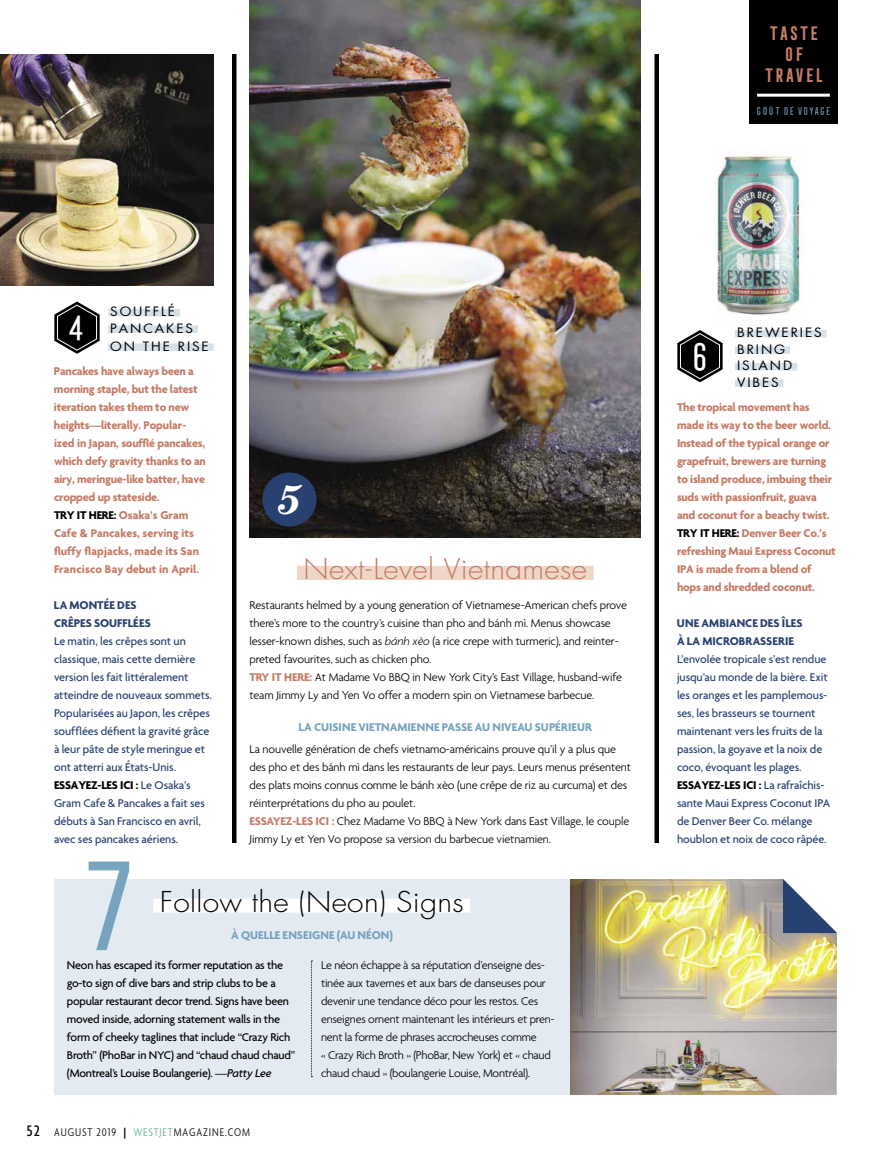
<style>
.page{position:relative;width:891px;height:1161px;background:#fff}
.page>*{position:absolute;margin:0;border:0;box-sizing:border-box;transform-origin:0 0}
.t1{font:123px "Frontage Condensed";color:#76a3c0}
.t2{font:italic 700 42px "Century";color:#fff}
.t3{font:37.5px "Frontage Condensed";color:#fff}
.t4{font:34.5px "Frontage Condensed";color:#fff}
.t5{font:300 27.9px "Futura";letter-spacing:.01em;color:#000;scale:1.08 1}
.t6{font:300 27.9px "Futura";letter-spacing:.01em;color:#c67c67;scale:1.08 1}
.t7{font:700 18px/21px "Frontage Condensed";letter-spacing:.02em;color:#c67c67;text-align:center}
.t8{font:12.6px/16.5px "Futura";letter-spacing:.14em;color:#000;scale:1.08 1}
.t9{font:300 12.15px/18px "Agenda";letter-spacing:-.01em;color:#000}
.t10{font:500 12.15px/18px "Agenda";letter-spacing:-.005em;color:#294171}
.t11{font:700 12.15px/18px "Agenda";letter-spacing:-.02em;color:#c67c67}
.t12{font:500 12.15px/18px "Agenda";letter-spacing:-.02em;color:#000}
.t13{font:700 12.15px "Agenda";letter-spacing:.005em;color:#76a3c0}
.t14{font:700 12.15px/18.1px "Agenda";letter-spacing:.005em;color:#294171}
.t15{font:300 condensed 12px "Agenda";letter-spacing:.08em;color:#000}
.t16{font:10.5px "Frontage Condensed";letter-spacing:-.015em;color:#76a3c0}
.s1{color:#000}
.s2{font-weight:700;color:#000}
.s3{font-style:italic}
.s4{font-weight:700;color:#c67c67}
.s5{font-weight:500;font-size:16.5px}
.s6{font-weight:700}
.s7{color:#5fae93}
</style>
<div class="page">
<img style="left:717px;top:156px;width:90px;height:159px">
<div style="left:54px;top:879px;width:516px;height:216px;background:#e4eaf1"></div>
<img style="left:570px;top:879px;width:267px;height:216px">
<img style="left:0;top:54px;width:214px;height:231px">
<img style="left:249px;top:0;width:392px;height:537px">
<div style="left:108px;top:309px;width:72px;height:7px;background:#d6e1ea"></div>
<div style="left:108px;top:325px;width:90px;height:8px;background:#d6e1ea"></div>
<div style="left:108px;top:343px;width:106px;height:8px;background:#d6e1ea"></div>
<div style="left:153px;top:899px;width:317px;height:14px;background:#fff"></div>
<div style="left:654px;top:54px;width:5px;height:789px;background:#000"></div>
<div style="left:232px;top:54px;width:5px;height:789px;background:#000"></div>
<svg style="left:783px;top:879px;width:54px;height:54px"></svg>
<svg style="left:311px;top:961px;width:1px;height:116px"></svg>
<svg style="left:54px;top:302px;width:46px;height:52px"></svg>
<div style="left:262px;top:473px;width:54px;height:54px;background:#294171;border-radius:50%"></div>
<svg style="left:677px;top:330px;width:46px;height:52px"></svg>
<div style="left:297px;top:566px;width:297px;height:14px;background:#eed7c9"></div>
<div style="left:749px;top:0;width:89px;height:123px;background:#000"></div>
<hr style="left:757px;top:94px;width:73px;height:3px;background:#fff">
<div style="left:735px;top:330px;width:92px;height:7px;background:#d6e1ea"></div>
<div style="left:735px;top:346px;width:55px;height:8px;background:#d6e1ea"></div>
<div style="left:735px;top:363px;width:62px;height:7px;background:#d6e1ea"></div>
<div style="left:735px;top:379px;width:49px;height:8px;background:#d6e1ea"></div>
<h3 class="t7" style="left:764px;top:23px;width:61px">TASTE<br>OF<br>TRAVEL</h3>
<p class="t16" style="left:755px;top:105px;width:77px">GOût DE VOYAGE</p>
<h3 class="t4" style="left:66px;top:309px;width:21px">4</h3>
<p class="t8" style="left:110px;top:304px;width:78px">SOUFFLÉ<br>PANCAKES</p>
<p class="t8" style="left:110px;top:338px;width:93px">ON THE RISE</p>
<p class="t11" style="left:54px;top:362px;width:153px">Pancakes have always been a morning staple, but the latest iteration takes them to new heights—literally. Popular&shy;ized in Japan, soufflé pancakes, which defy gravity thanks to an airy, meringue-like batter, have cropped up stateside.<br><span class="s1">TRY IT HERE:</span> Osaka’s Gram<br>Cafe &amp; Pancakes, serving its fluffy flapjacks, made its San<br>Francisco Bay debut in April.</p>
<p class="t14" style="left:54px;top:596px;width:98px">LA MONTÉE DES<br>CRÊPES SOUFFLÉES</p>
<p class="t10" style="left:54px;top:632px;width:160px">Le matin, les crêpes sont un classique, mais cette dernière version les fait littéralement atteindre de nouveaux sommets.<br>Popularisées au Japon, les crêpes soufflées défient la gravité grâce à leur pâte de style meringue et ont atterri aux États-Unis.<br><span class="s2">ESSAYEZ-LES ICI :</span> Le Osaka’s<br>Gram Cafe &amp; Pancakes a fait ses débuts à San Francisco en avril, avec ses pancakes aériens.</p>
<h2 class="t2" style="left:278px;top:475px;width:26px">5</h2>
<h3 class="t6" style="left:303px;top:552px;width:264px">Next-Level Vietnamese</h3>
<p class="t9" style="left:249px;top:596px;width:379px">Restaurants helmed by a young generation of Vietnamese-American chefs prove there’s more to the country’s cuisine than pho and bánh mì. Menus showcase lesser-known dishes, such as <span class="s3">bánh xèo</span> (a rice crepe with turmeric), and reinter&shy;preted favourites, such as chicken pho.<br><span class="s4">TRY IT HERE:</span> At Madame Vo BBQ in New York City’s East Village, husband-wife team Jimmy Ly and Yen Vo offer a modern spin on Vietnamese barbecue.</p>
<p class="t13" style="left:298px;top:719px;width:295px">LA CUISINE VIETNAMIENNE PASSE AU NIVEAU SUPÉRIEUR</p>
<p class="t9" style="left:249px;top:740px;width:383px">La nouvelle génération de chefs vietnamo-américains prouve qu’il y a plus que des pho et des bánh mì dans les restaurants de leur pays. Leurs menus présentent des plats moins connus comme le bánh xèo (une crêpe de riz au curcuma) et des réinterprétations du pho au poulet.<br><span class="s4">ESSAYEZ-LES ICI :</span> Chez Madame Vo BBQ à New York dans East Village, le couple Jimmy Ly et Yen Vo propose sa version du barbecue vietnamien.</p>
<h1 class="t1" style="left:73px;top:839px;width:65px">7</h1>
<h3 class="t5" style="left:160px;top:885px;width:283px">Follow the (Neon) Signs</h3>
<p class="t13" style="left:231px;top:928px;width:163px">À QUELLE ENSEIGNE (AU NÉON)</p>
<p class="t12" style="left:67px;top:956px;width:230px">Neon has escaped its former reputation as the go-to sign of dive bars and strip clubs to be a popular restaurant decor trend. Signs have been moved inside, adorning statement walls in the form of cheeky taglines that include “Crazy Rich Broth” (PhoBar in NYC) and “chaud chaud chaud” (Montreal’s Louise Boulangerie). —<span class="s3">Patty Lee</span></p>
<p class="t15" style="left:26px;top:1126px;width:225px"><span class="s5">52</span> AUGUST 2019 <span class="s6">|</span> <span class="s7">WESTJET</span>MAGAZINE.COM</p>
<p class="t9" style="left:321px;top:956px;width:235px">Le néon échappe à sa réputation d’enseigne des&shy;tinée aux tavernes et aux bars de danseuses pour devenir une tendance déco pour les restos. Ces enseignes ornent maintenant les intérieurs et pren&shy;nent la forme de phrases accrocheuses comme<br>« Crazy Rich Broth » (PhoBar, New York) et « chaud chaud chaud » (boulangerie Louise, Montréal).</p>
<h3 class="t3" style="left:688px;top:336px;width:23px">6</h3>
<p class="t8" style="left:737px;top:325px;width:80px">BREWERIES<br>BRING<br>ISLAND<br>VIBES</p>
<p class="t11" style="left:677px;top:398px;width:160px">The tropical movement has made its way to the beer world.<br>Instead of the typical orange or grapefruit, brewers are turning to island produce, imbuing their suds with passionfruit, guava and coconut for a beachy twist.<br><span class="s1">TRY IT HERE:</span> Denver Beer Co.’s refreshing Maui Express Coconut<br>IPA is made from a blend of hops and shredded coconut.</p>
<p class="t14" style="left:677px;top:614px;width:127px">UNE AMBIANCE DES ÎLES<br>À LA MICROBRASSERIE</p>
<p class="t10" style="left:677px;top:650px;width:155px">L’envolée tropicale s’est rendue jusqu’au monde de la bière. Exit les oranges et les pamplemous&shy;ses, les brasseurs se tournent maintenant vers les fruits de la passion, la goyave et la noix de coco, évoquant les plages.<br><span class="s2">ESSAYEZ-LES ICI :</span> La rafraîchis&shy;sante Maui Express Coconut IPA de Denver Beer Co. mélange houblon et noix de coco râpée.</p>
</div>
